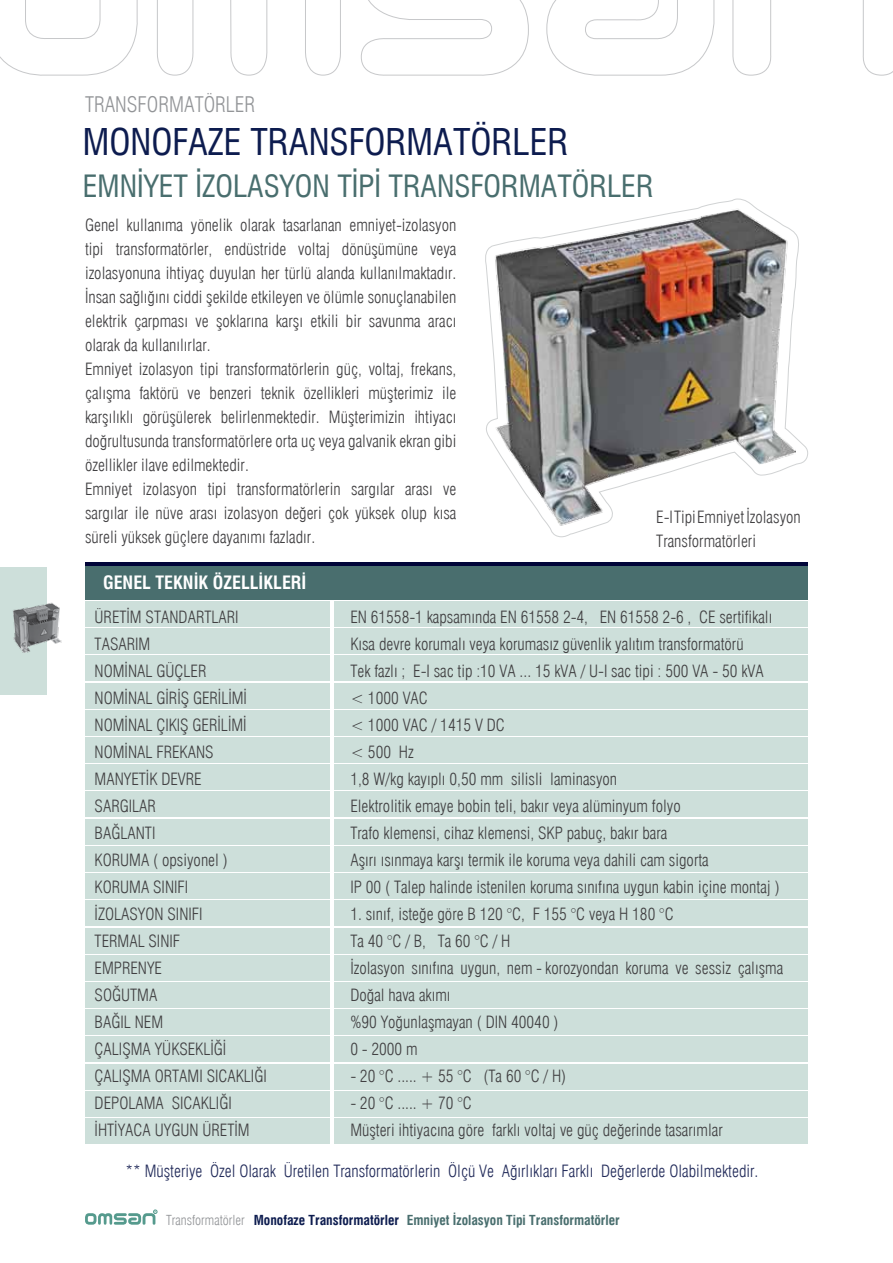
<style>
.page{position:relative;width:893px;height:1263px;background:#fff}
.page>*{position:absolute;margin:0;border:0;box-sizing:border-box;transform-origin:0 0}
.t1{font:condensed 36px "Swiss 721 BT";color:#0d1c4f}
.t2{font:condensed 30px "Swiss 721 BT";color:#496e6e}
.t3{font:300 condensed 21px "Swiss 721 BT";color:#939598}
.t4{font:700 condensed 18px "Swiss 721 BT";color:#fff}
.t5{font:300 condensed 16.5px/27px "Swiss 721 BT";color:#414042}
.t6{font:300 condensed 16.5px "Swiss 721 BT";color:#222b5a}
.t7{font:700 condensed 13.5px "Swiss 721 BT";color:#496e6e}
.t8{font:300 condensed 13.5px "Swiss 721 BT";color:#939598}
.s1{color:#0d1c4f}
</style>
<div class="page">
<div style="left:0;top:568px;width:47px;height:127px;background:#cddfda"></div>
<img style="left:13px;top:602px;width:48px;height:51px">
<svg style="left:85px;top:1210px;width:72px;height:15px"></svg>
<div style="left:85px;top:566px;width:723px;height:34px;background:#496e6e"></div>
<hr style="left:85px;top:562px;width:723px;height:4px;background:#000438">
<div style="left:85px;top:601px;width:244px;height:26px;background:#cddfda"></div>
<div style="left:334px;top:601px;width:474px;height:26px;background:#cddfda"></div>
<div style="left:85px;top:628px;width:244px;height:26px;background:#cddfda"></div>
<div style="left:334px;top:628px;width:474px;height:26px;background:#cddfda"></div>
<div style="left:85px;top:656px;width:244px;height:25px;background:#cddfda"></div>
<div style="left:334px;top:656px;width:474px;height:25px;background:#cddfda"></div>
<div style="left:85px;top:683px;width:244px;height:25px;background:#cddfda"></div>
<div style="left:334px;top:683px;width:474px;height:25px;background:#cddfda"></div>
<div style="left:85px;top:710px;width:244px;height:26px;background:#cddfda"></div>
<div style="left:334px;top:710px;width:474px;height:26px;background:#cddfda"></div>
<div style="left:85px;top:737px;width:244px;height:26px;background:#cddfda"></div>
<div style="left:334px;top:737px;width:474px;height:26px;background:#cddfda"></div>
<div style="left:85px;top:764px;width:244px;height:26px;background:#cddfda"></div>
<div style="left:334px;top:764px;width:474px;height:26px;background:#cddfda"></div>
<div style="left:85px;top:792px;width:244px;height:25px;background:#cddfda"></div>
<div style="left:334px;top:792px;width:474px;height:25px;background:#cddfda"></div>
<div style="left:85px;top:819px;width:244px;height:25px;background:#cddfda"></div>
<div style="left:334px;top:819px;width:474px;height:25px;background:#cddfda"></div>
<div style="left:85px;top:846px;width:244px;height:26px;background:#cddfda"></div>
<div style="left:334px;top:846px;width:474px;height:26px;background:#cddfda"></div>
<div style="left:85px;top:873px;width:244px;height:26px;background:#cddfda"></div>
<div style="left:334px;top:873px;width:474px;height:26px;background:#cddfda"></div>
<div style="left:85px;top:900px;width:244px;height:26px;background:#cddfda"></div>
<div style="left:334px;top:900px;width:474px;height:26px;background:#cddfda"></div>
<div style="left:85px;top:928px;width:244px;height:25px;background:#cddfda"></div>
<div style="left:334px;top:928px;width:474px;height:25px;background:#cddfda"></div>
<div style="left:85px;top:955px;width:244px;height:25px;background:#cddfda"></div>
<div style="left:334px;top:955px;width:474px;height:25px;background:#cddfda"></div>
<div style="left:85px;top:982px;width:244px;height:26px;background:#cddfda"></div>
<div style="left:334px;top:982px;width:474px;height:26px;background:#cddfda"></div>
<div style="left:85px;top:1009px;width:244px;height:26px;background:#cddfda"></div>
<div style="left:334px;top:1009px;width:474px;height:26px;background:#cddfda"></div>
<div style="left:85px;top:1036px;width:244px;height:26px;background:#cddfda"></div>
<div style="left:334px;top:1036px;width:474px;height:26px;background:#cddfda"></div>
<div style="left:85px;top:1064px;width:244px;height:25px;background:#cddfda"></div>
<div style="left:334px;top:1064px;width:474px;height:25px;background:#cddfda"></div>
<div style="left:85px;top:1091px;width:244px;height:25px;background:#cddfda"></div>
<div style="left:334px;top:1091px;width:474px;height:25px;background:#cddfda"></div>
<div style="left:85px;top:1118px;width:244px;height:26px;background:#cddfda"></div>
<div style="left:334px;top:1118px;width:474px;height:26px;background:#cddfda"></div>
<img style="left:487px;top:198px;width:308px;height:334px">
<svg style="left:0;top:0;width:893px;height:76px"></svg>
<p class="t3" style="left:85px;top:91px;width:172px">TRANSFORMATÖRLER</p>
<h1 class="t1" style="left:83px;top:120px;width:487px">MONOFAZE TRANSFORMATÖRLER</h1>
<h2 class="t2" style="left:83px;top:168px;width:572px">EMNİYET İZOLASYON TİPİ TRANSFORMATÖRLER</h2>
<p class="t5" style="left:85px;top:213px;width:373px;line-height:24px">Genel kullanıma yönelik olarak tasarlanan emniyet-izolasyon tipi transformatörler, endüstride voltaj dönüşümüne veya izolasyonuna ihtiyaç duyulan her türlü alanda kullanılmaktadır.<br>İnsan sağlığını ciddi şekilde etkileyen ve ölümle sonuçlanabilen elektrik çarpması ve şoklarına karşı etkili bir savunma aracı olarak da kullanılırlar.<br>Emniyet izolasyon tipi transformatörlerin güç, voltaj, frekans, çalışma faktörü ve benzeri teknik özellikleri müşterimiz ile karşılıklı görüşülerek belirlenmektedir. Müşterimizin ihtiyacı doğrultusunda transformatörlere orta uç veya galvanik ekran gibi özellikler ilave edilmektedir.<br>Emniyet izolasyon tipi transformatörlerin sargılar arası ve sargılar ile nüve arası izolasyon değeri çok yüksek olup kısa süreli yüksek güçlere dayanımı fazladır.</p>
<p class="t4" style="left:103px;top:571px;width:205px">GENEL TEKNİK ÖZELLİKLERİ</p>
<p class="t5" style="left:95px;top:603px;width:174px">ÜRETİM STANDARTLARI<br>TASARIM<br>NOMİNAL GÜÇLER<br>NOMİNAL GİRİŞ GERİLİMİ<br>NOMİNAL ÇIKIŞ GERİLİMİ<br>NOMİNAL FREKANS<br>MANYETİK DEVRE<br>SARGILAR<br>BAĞLANTI<br>KORUMA ( opsiyonel )<br>KORUMA SINIFI<br>İZOLASYON SINIFI<br>TERMAL SINIF<br>EMPRENYE<br>SOĞUTMA<br>BAĞIL NEM<br>ÇALIŞMA YÜKSEKLİĞİ<br>ÇALIŞMA ORTAMI SICAKLIĞI<br>DEPOLAMA SICAKLIĞI<br>İHTİYACA UYGUN ÜRETİM</p>
<p class="t5" style="left:350px;top:603px;width:431px">EN 61558-1 kapsamında EN 61558 2-4, EN 61558 2-6 , CE sertifikalı Kısa devre korumalı veya korumasız güvenlik yalıtım transformatörü<br>Tek fazlı ; E-I sac tip :10 VA ... 15 kVA / U-I sac tipi : 500 VA - 50 kVA &lt; 1000 VAC<br>&lt; 1000 VAC / 1415 V DC<br>&lt; 500 Hz<br>1,8 W/kg kayıplı 0,50 mm silisli laminasyon<br>Elektrolitik emaye bobin teli, bakır veya alüminyum folyo<br>Trafo klemensi, cihaz klemensi, SKP pabuç, bakır bara<br>Aşırı ısınmaya karşı termik ile koruma veya dahili cam sigorta<br>IP 00 ( Talep halinde istenilen koruma sınıfına uygun kabin içine montaj )</p>
<p class="t5" style="left:656px;top:505px;width:146px;line-height:24px">E-I Tipi Emniyet İzolasyon<br>Transformatörleri</p>
<p class="t5" style="left:350px;top:900px;width:434px">1. sınıf, isteğe göre B 120 °C, F 155 °C veya H 180 °C<br>Ta 40 °C / B, Ta 60 °C / H<br>İzolasyon sınıfına uygun, nem - korozyondan koruma ve sessiz çalışma<br>Doğal hava akımı<br>%90 Yoğunlaşmayan ( DIN 40040 )<br>0 - 2000 m</p>
<p class="t5" style="left:350px;top:1062px;width:217px">- 20 °C ..... + 55 °C (Ta 60 °C / H)</p>
<p class="t5" style="left:350px;top:1089px;width:374px">- 20 °C ..... + 70 °C<br>Müşteri ihtiyacına göre farklı voltaj ve güç değerinde tasarımlar</p>
<p class="t6" style="left:125px;top:1161px;width:634px">** Müşteriye Özel Olarak Üretilen Transformatörlerin Ölçü Ve Ağırlıkları Farklı Değerlerde Olabilmektedir.</p>
<p class="t8" style="left:166px;top:1212px;width:80px">Transformatörler</p>
<p class="t7" style="left:254px;top:1212px;width:367px"><span class="s1">Monofaze Transformatörler</span> Emniyet İzolasyon Tipi Transformatörler</p>
</div>
